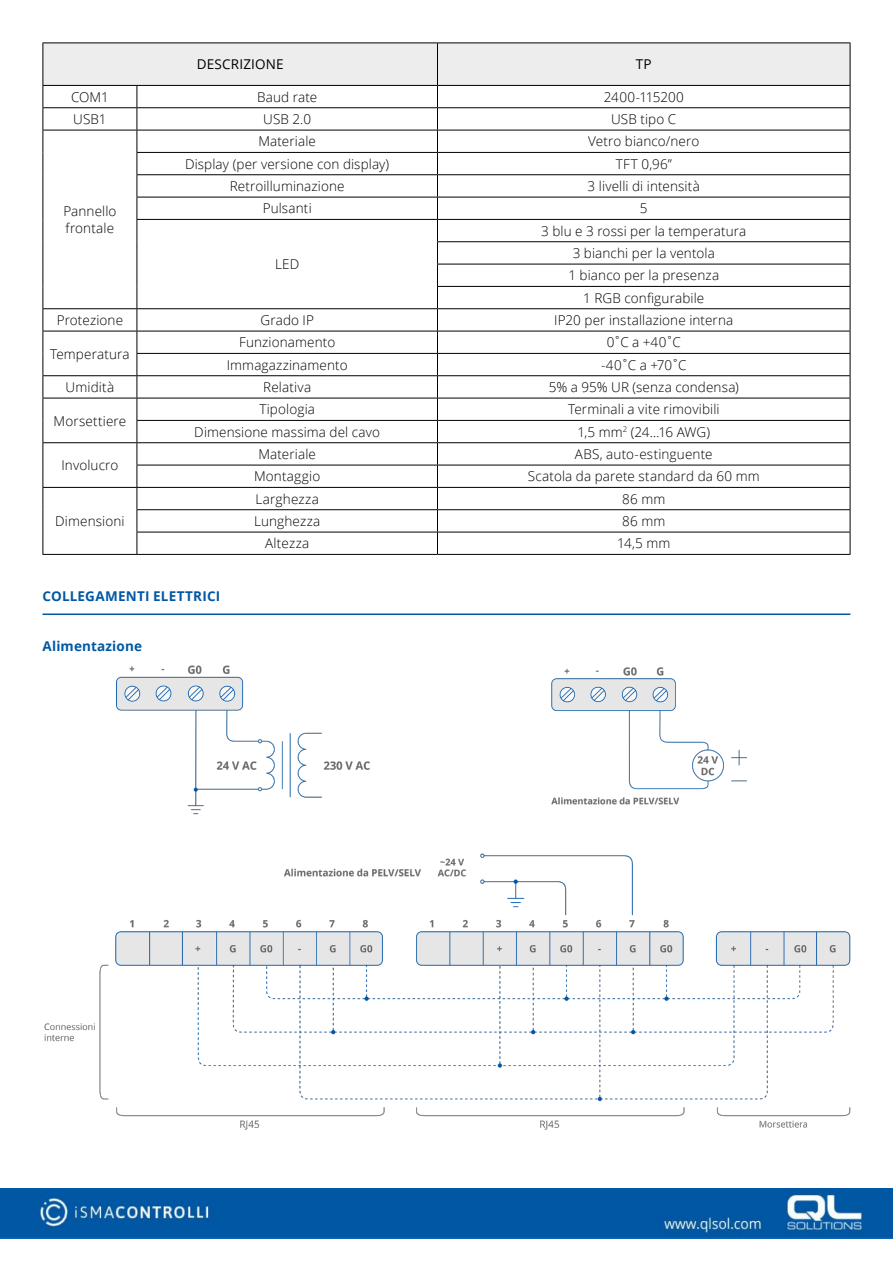
<style>
.page{position:relative;width:893px;height:1263px;background:#fff}
.page>*{position:absolute;margin:0;border:0;box-sizing:border-box;transform-origin:0 0}
.t1{font:300 13.5px/22.4px "Open Sans";letter-spacing:.01em;color:#000}
.t2{font:700 13.5px "Open Sans";letter-spacing:.015em;color:#0058a5}
.t3{font:13.5px "Open Sans";letter-spacing:.015em;color:#000}
</style>
<div class="page">
<hr style="left:43px;top:613px;width:807px;height:2px;background:#0058a5">
<hr style="left:137px;top:554px;width:300px;height:1px;background:#000">
<hr style="left:437px;top:554px;width:413px;height:1px;background:#000">
<hr style="left:43px;top:554px;width:94px;height:1px;background:#000">
<svg style="left:43px;top:43px;width:808px;height:511px"></svg>
<img style="left:117px;top:665px;width:253px;height:149px">
<img style="left:551px;top:667px;width:196px;height:138px">
<img style="left:44px;top:853px;width:806px;height:277px">
<img style="left:1px;top:1189px;width:892px;height:49px">
<p class="t3" style="left:197px;top:55px;width:88px">DESCRIZIONE</p>
<p class="t3" style="left:636px;top:55px;width:17px">TP</p>
<p class="t1" style="left:71px;top:85px;width:39px">COM1</p>
<p class="t1" style="left:257px;top:85px;width:62px">Baud rate</p>
<p class="t1" style="left:604px;top:85px;width:82px">2400-115200</p>
<p class="t1" style="left:73px;top:108px;width:35px">USB1</p>
<p class="t1" style="left:263px;top:108px;width:49px">USB 2.0</p>
<p class="t1" style="left:611px;top:108px;width:66px">USB tipo C</p>
<p class="t1" style="left:63px;top:203px;width:55px;line-height:16.2px">Pannello frontale</p>
<p class="t1" style="left:258px;top:130px;width:59px">Materiale</p>
<p class="t1" style="left:588px;top:130px;width:112px">Vetro bianco/nero</p>
<p class="t1" style="left:185px;top:152px;width:206px">Display (per versione con display)</p>
<p class="t1" style="left:616px;top:152px;width:57px">TFT 0,96”</p>
<p class="t1" style="left:230px;top:175px;width:116px">Retroilluminazione</p>
<p class="t1" style="left:588px;top:175px;width:114px">3 livelli di intensità</p>
<p class="t1" style="left:263px;top:197px;width:50px">Pulsanti</p>
<p class="t1" style="left:640px;top:197px;width:9px">5</p>
<p class="t1" style="left:275px;top:253px;width:26px">LED</p>
<p class="t1" style="left:541px;top:219px;width:207px;text-align:center">3 blu e 3 rossi per la temperatura<br>3 bianchi per la ventola<br>1 bianco per la presenza<br>1 RGB configurabile</p>
<p class="t1" style="left:57px;top:309px;width:68px">Protezione</p>
<p class="t1" style="left:260px;top:309px;width:55px">Grado IP</p>
<p class="t1" style="left:554px;top:309px;width:181px">IP20 per installazione interna</p>
<p class="t1" style="left:50px;top:342px;width:81px">Temperatura</p>
<p class="t1" style="left:239px;top:331px;width:98px">Funzionamento</p>
<p class="t1" style="left:607px;top:331px;width:76px">0˚C a +40˚C</p>
<p class="t1" style="left:227px;top:353px;width:122px">Immagazzinamento</p>
<p class="t1" style="left:601px;top:353px;width:87px">-40˚C a +70˚C</p>
<p class="t1" style="left:66px;top:376px;width:50px">Umidità</p>
<p class="t1" style="left:263px;top:376px;width:49px">Relativa</p>
<p class="t1" style="left:549px;top:376px;width:192px">5% a 95% UR (senza condensa)</p>
<p class="t1" style="left:54px;top:409px;width:74px">Morsettiere</p>
<p class="t1" style="left:259px;top:398px;width:57px">Tipologia</p>
<p class="t1" style="left:568px;top:398px;width:153px">Terminali a vite rimovibili</p>
<p class="t1" style="left:194px;top:420px;width:187px">Dimensione massima del cavo</p>
<p class="t1" style="left:577px;top:420px;width:134px">1,5 mm<sup>2</sup> (24…16 AWG)</p>
<p class="t1" style="left:61px;top:454px;width:58px">Involucro</p>
<p class="t1" style="left:55px;top:510px;width:71px">Dimensioni</p>
<p class="t2" style="left:43px;top:586px;width:179px">COLLEGAMENTI ELETTRICI</p>
<p class="t2" style="left:43px;top:636px;width:101px">Alimentazione</p>
<p class="t1" style="left:258px;top:443px;width:59px">Materiale</p>
<p class="t1" style="left:575px;top:443px;width:139px">ABS, auto-estinguente</p>
<p class="t1" style="left:254px;top:465px;width:68px">Montaggio</p>
<p class="t1" style="left:528px;top:465px;width:233px">Scatola da parete standard da 60 mm</p>
<p class="t1" style="left:256px;top:487px;width:65px">Larghezza</p>
<p class="t1" style="left:622px;top:487px;width:45px">86 mm</p>
<p class="t1" style="left:254px;top:510px;width:68px">Lunghezza</p>
<p class="t1" style="left:622px;top:510px;width:45px">86 mm</p>
<p class="t1" style="left:265px;top:532px;width:46px">Altezza</p>
<p class="t1" style="left:617px;top:532px;width:55px">14,5 mm</p>
</div>
